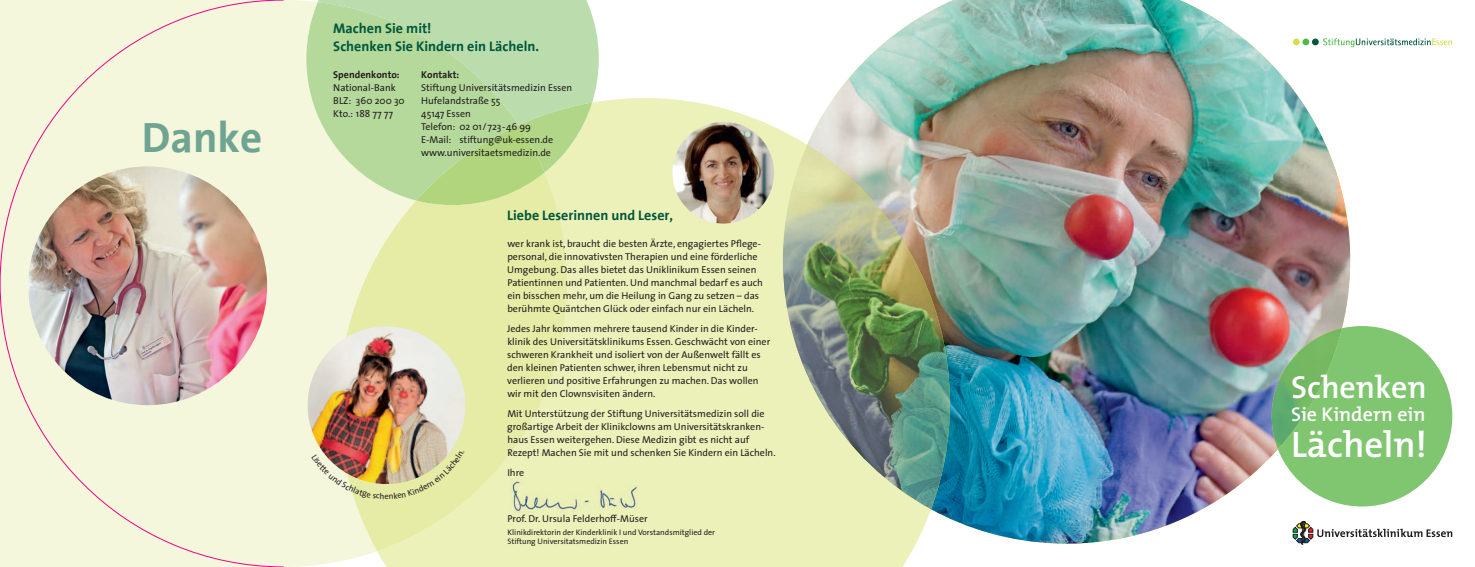
<style>
.page{position:relative;width:1475px;height:567px;background:#fff}
.page>*{position:absolute;margin:0;border:0;box-sizing:border-box;transform-origin:0 0}
.t1{font:700 43px "The Sans";color:#6fa492}
.t2{font:600 37px "The Mix";color:#fff}
.t3{font:600 32px "The Mix";color:#fff}
.t4{font:600 20px "The Mix";color:#fff}
.t5{font:700 14px/18px "The Sans";color:#00573c}
.t6{font:10px/13px "The Sans CV";color:#231f20}
.t7{font:700 10px "The Sans";color:#231f20}
.t8{font:8.5px "The Sans CV";color:#231f20}
.t9{font:8px/9.6px "The Sans CV";color:#231f20}
</style>
<div class="page">
<svg style="left:1349px;top:38px;width:102px;height:9px"></svg>
<img style="left:1070px;top:0;width:279px;height:544px">
<img style="left:834px;top:0;width:236px;height:544px">
<svg style="left:1292px;top:521px;width:159px;height:23px"></svg>
<svg style="left:1277px;top:326px;width:174px;height:180px"></svg>
<img style="left:1271px;top:328px;width:70px;height:121px">
<div style="left:284px;top:0;width:93px;height:567px;background:#f4f7db"></div>
<svg style="left:377px;top:98px;width:553px;height:469px;background:#eaefbb"></svg>
<img style="left:782px;top:145px;width:167px;height:364px">
<svg style="left:339px;top:201px;width:228px;height:350px;background:#e8eeaf"></svg>
<div style="left:318px;top:0;width:280px;height:125px;background:#bbddae"></div>
<svg style="left:306px;top:2px;width:213px;height:199px;background:#bedea8"></svg>
<svg style="left:416px;top:103px;width:176px;height:102px;background:#bedc95"></svg>
<img style="left:301px;top:326px;width:171px;height:165px">
<img style="left:510px;top:477px;width:128px;height:39px">
<img style="left:672px;top:122px;width:102px;height:102px;border-radius:51px">
<img style="left:0;top:0;width:284px;height:567px">
<img style="left:311px;top:451px;width:153px;height:48px">
<h1 class="t1" style="left:142px;top:101px;width:122px">Danke</h1>
<h3 class="t5" style="left:333px;top:19px;width:207px">Machen Sie mit!<br>Schenken Sie Kindern ein Lächeln.</h3>
<p class="t7" style="left:333px;top:66px;width:68px">Spendenkonto:</p>
<p class="t7" style="left:421px;top:66px;width:39px">Kontakt:</p>
<p class="t6" style="left:333px;top:82px;width:64px">National-Bank</p>
<p class="t6" style="left:421px;top:82px;width:153px">Stiftung Universitätsmedizin Essen</p>
<p class="t6" style="left:333px;top:95px;width:73px">BLZ: 360 200 30</p>
<p class="t6" style="left:421px;top:95px;width:81px">Hufelandstraße 55</p>
<p class="t6" style="left:333px;top:108px;width:61px">Kto.: 188 77 77</p>
<p class="t6" style="left:421px;top:108px;width:133px">45147 Essen<br>Telefon: 02 01/723-46 99<br>E-Mail: stiftung@uk-essen.de www.universitaetsmedizin.de</p>
<p class="t8" style="left:384px;top:493px;width:6px">e</p>
<h3 class="t5" style="left:507px;top:206px;width:167px">Liebe Leserinnen und Leser,</h3>
<p class="t6" style="left:507px;top:238px;width:257px">wer krank ist, braucht die besten Ärzte, engagiertes Pflege&shy;personal, die innovativsten Therapien und eine förderliche Umgebung. Das alles bietet das Uniklinikum Essen seinen Patientinnen und Patienten. Und manchmal bedarf es auch ein bisschen mehr, um die Heilung in Gang zu setzen – das berühmte Quäntchen Glück oder einfach nur ein Lächeln.</p>
<p class="t6" style="left:507px;top:323px;width:265px">Jedes Jahr kommen mehrere tausend Kinder in die Kinder&shy;klinik des Universitätsklinikums Essen. Geschwächt von einer schweren Krankheit und isoliert von der Außenwelt fällt es den kleinen Patienten schwer, ihren Lebensmut nicht zu verlieren und positive Erfahrungen zu machen. Das wollen wir mit den Clownsvisiten ändern.</p>
<p class="t6" style="left:507px;top:408px;width:270px">Mit Unterstützung der Stiftung Universitätsmedizin soll die großartige Arbeit der Klinikclowns am Universitätskranken&shy;haus Essen weitergehen. Diese Medizin gibt es nicht auf Rezept! Machen Sie mit und schenken Sie Kindern ein Lächeln.</p>
<p class="t6" style="left:507px;top:467px;width:18px">Ihre</p>
<p class="t6" style="left:507px;top:513px;width:142px">Prof. Dr. Ursula Felderho≠-Müser</p>
<p class="t9" style="left:507px;top:528px;width:209px">Klinikdirektorin der Kinderklinik I und Vorstandsmitglied der<br>Stiftung Universitatsmedizin Essen</p>
<h3 class="t3" style="left:1290px;top:375px;width:137px">Schenken</h3>
<h3 class="t4" style="left:1290px;top:406px;width:136px">Sie Kindern ein</h3>
<h2 class="t2" style="left:1290px;top:430px;width:137px">Lächeln!</h2>
</div>
